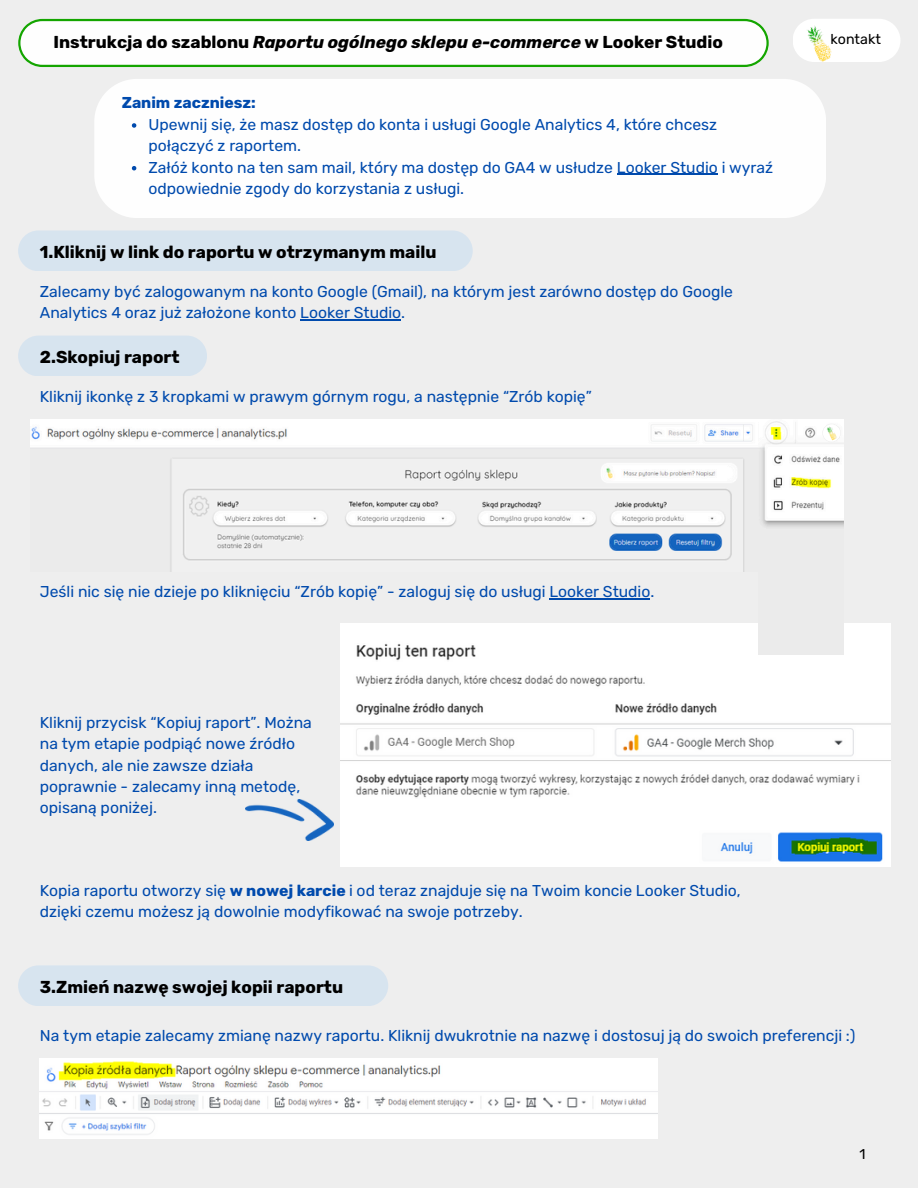
<style>
.page{position:relative;width:918px;height:1188px;background:#eee}
.page>*{position:absolute;margin:0;border:0;box-sizing:border-box;transform-origin:0 0}
.t1{font:700 17.25px "Rubik";color:#000}
.t2{font:15.75px/21.3px "Rubik";color:#004aad}
.t3{font:700 15.75px "Rubik";color:#004aad}
.t4{font:14.25px "Rubik";color:#000}
.s1{font-style:italic}
.s2{font-weight:700}
</style>
<div class="page">
<img style="left:30px;top:419px;width:728px;height:152px">
<div style="left:18px;top:230px;width:455px;height:41px;background:#d7e4ef;border-radius:20px"></div>
<svg style="left:18px;top:19px;width:751px;height:48px"></svg>
<div style="left:94px;top:79px;width:732px;height:139px;background:#fefefe"></div>
<div style="left:18px;top:336px;width:189px;height:40px;background:#d7e4ef;border-radius:20px"></div>
<div style="left:18px;top:965px;width:370px;height:41px;background:#d7e4ef;border-radius:20px"></div>
<img style="left:340px;top:623px;width:551px;height:243px">
<img style="left:245px;top:799px;width:89px;height:42px">
<img style="left:40px;top:1058px;width:617px;height:80px">
<svg style="left:793px;top:19px;width:107px;height:43px;background:#fdfdfd"></svg>
<img style="left:805px;top:24px;width:29px;height:38px">
<svg style="left:132px;top:123px;width:4px;height:5px"></svg>
<svg style="left:132px;top:166px;width:4px;height:4px"></svg>
<hr style="left:617px;top:174px;width:101px;height:1px;background:#004aad">
<hr style="left:300px;top:319px;width:101px;height:1px;background:#004aad">
<img style="left:758px;top:419px;width:85px;height:235px">
<div style="left:822px;top:424px;width:19px;height:18px;background:#fff;border-radius:50%"></div>
<div style="left:822px;top:424px;width:19px;height:18px;border:1px solid #eee;border-radius:50%"></div>
<img style="left:826px;top:426px;width:11px;height:14px">
<hr style="left:549px;top:598px;width:101px;height:1px;background:#004aad">
<h1 class="t1" style="left:53px;top:32px;width:671px">Instrukcja do szablonu <span class="s1">Raportu ogólnego sklepu e-commerce</span> w Looker Studio</h1>
<p class="t3" style="left:122px;top:94px;width:136px">Zanim zaczniesz:</p>
<p class="t2" style="left:148px;top:114px;width:570px">Upewnij się, że masz dostęp do konta i usługi Google Analytics 4, które chcesz połączyć z raportem.</p>
<h1 class="t2" style="left:148px;top:157px;width:626px">Załóż konto na ten sam mail, który ma dostęp do GA4 w usłudze Looker Studio i wyraź odpowiednie zgody do korzystania z usługi.</h1>
<p class="t1" style="left:40px;top:241px;width:398px">1.Kliknij w link do raportu w otrzymanym mailu</p>
<p class="t2" style="left:40px;top:281px;width:695px">Zalecamy być zalogowanym na konto Google (Gmail), na którym jest zarówno dostęp do Google<br>Analytics 4 oraz już założone konto Looker Studio.</p>
<p class="t1" style="left:40px;top:347px;width:141px">2.Skopiuj raport</p>
<p class="t2" style="left:40px;top:386px;width:553px">Kliknij ikonkę z 3 kropkami w prawym górnym rogu, a następnie “Zrób kopię”</p>
<p class="t4" style="left:831px;top:31px;width:52px">kontakt</p>
<p class="t2" style="left:40px;top:581px;width:616px">Jeśli nic się nie dzieje po kliknięciu “Zrób kopię” - zaloguj się do usługi Looker Studio.</p>
<p class="t2" style="left:40px;top:712px;width:274px">Kliknij przycisk “Kopiuj raport”. Można na tym etapie podpiąć nowe źródło danych, ale nie zawsze działa poprawnie - zalecamy inną metodę, opisaną poniżej.</p>
<p class="t2" style="left:40px;top:880px;width:702px">Kopia raportu otworzy się <span class="s2">w nowej karcie</span> i od teraz znajduje się na Twoim koncie Looker Studio, dzięki czemu możesz ją dowolnie modyfikować na swoje potrzeby.</p>
<p class="t1" style="left:40px;top:976px;width:305px">3.Zmień nazwę swojej kopii raportu</p>
<p class="t2" style="left:40px;top:1025px;width:817px">Na tym etapie zalecamy zmianę nazwy raportu. Kliknij dwukrotnie na nazwę i dostosuj ją do swoich preferencji :)</p>
<p class="t4" style="left:860px;top:1146px;width:8px">1</p>
</div>
